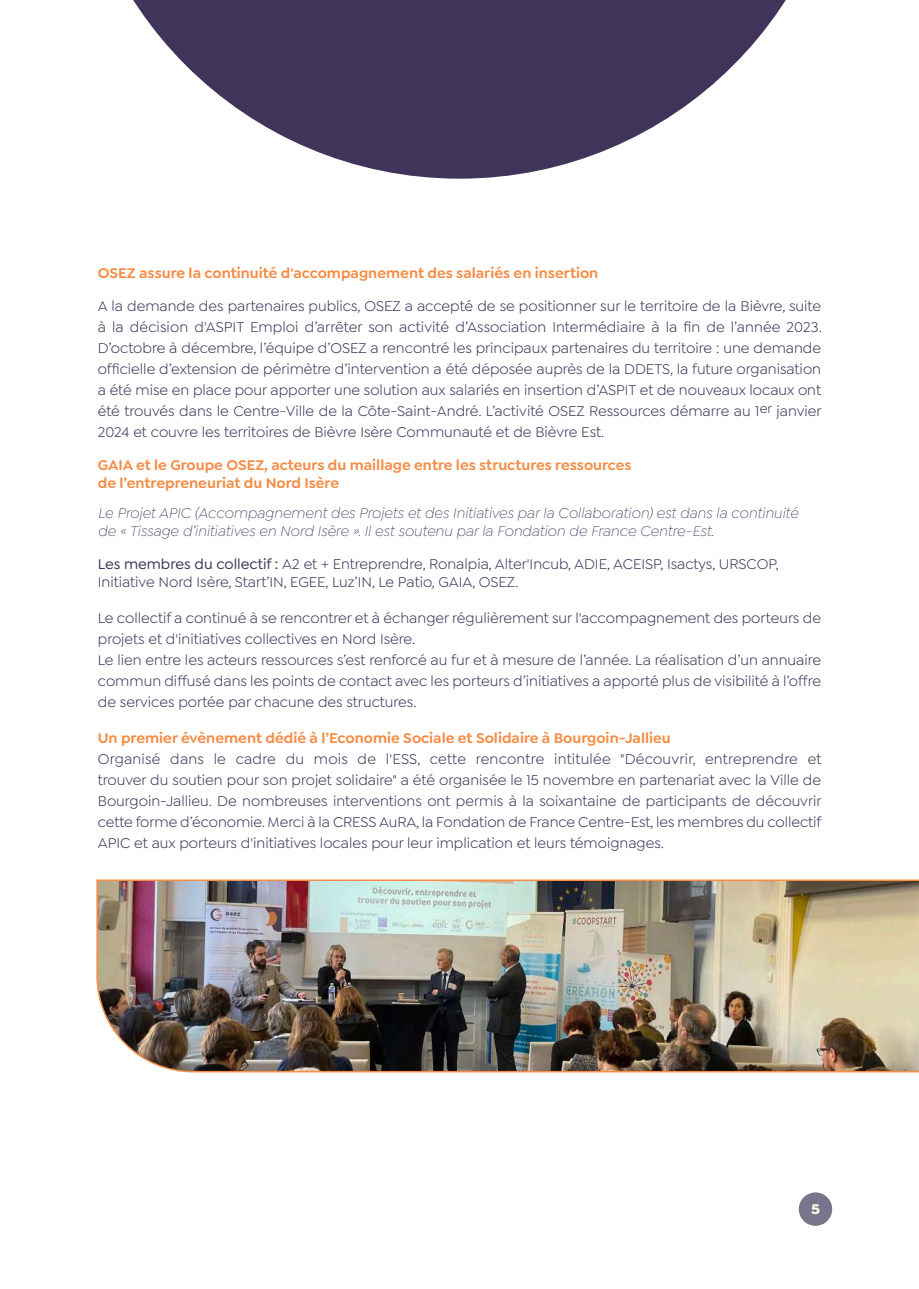
<style>
.page{position:relative;width:919px;height:1289px;background:#fff}
.page>*{position:absolute;margin:0;border:0;box-sizing:border-box;transform-origin:0 0}
.t1{font:15px/21px "Goldplay";color:#40345b;text-align:justify}
.t2{font:600 15px/18px "Goldplay";color:#f68c45}
.t3{font:italic 300 15px/18px "Goldplay";color:#40345b}
.t4{font:700 15px "Goldplay";color:#fefae4}
.s1{font-weight:500}
</style>
<div class="page">
<div style="left:798px;top:1192px;width:34px;height:33px;background:#78748b;border-radius:50%"></div>
<svg style="left:133px;top:0;width:653px;height:179px;fill:#40345b"></svg>
<img style="left:96px;top:879px;width:822px;height:194px">
<p class="t2" style="left:98px;top:264px;width:502px">OSEZ assure la continuité d'accompagnement des salariés en insertion</p>
<p class="t1" style="left:98px;top:295px;width:725px">A la demande des partenaires publics, OSEZ a accepté de se positionner sur le territoire de la Bièvre, suite à la décision d'ASPIT Emploi d’arrêter son activité d’Association Intermédiaire à la fin de l’année 2023.<br>D’octobre à décembre, l’équipe d’OSEZ a rencontré les principaux partenaires du territoire : une demande officielle d’extension de périmètre d’intervention a été déposée auprès de la DDETS, la future organisation a été mise en place pour apporter une solution aux salariés en insertion d’ASPIT et de nouveaux locaux ont été trouvés dans le Centre-Ville de la Côte-Saint-André. L’activité OSEZ Ressources démarre au 1<sup>er</sup> janvier 2024 et couvre les territoires de Bièvre Isère Communauté et de Bièvre Est.</p>
<p class="t2" style="left:98px;top:456px;width:535px">GAIA et le Groupe OSEZ, acteurs du maillage entre les structures ressources de l’entrepreneuriat du Nord Isère</p>
<p class="t3" style="left:98px;top:504px;width:702px">Le Projet APIC (Accompagnement des Projets et des Initiatives par la Collaboration) est dans la continuité de « Tissage d’initiatives en Nord Isère ». Il est soutenu par la Fondation de France Centre-Est.</p>
<p class="t1" style="left:98px;top:555px;width:682px;line-height:18px"><span class="s1">Les membres du collectif :</span> A2 et + Entreprendre, Ronalpia, Alter'Incub, ADIE, ACEISP, Isactys, URSCOP,<br>Initiative Nord Isère, Start’IN, EGEE, Luz’IN, Le Patio, GAIA, OSEZ.</p>
<p class="t1" style="left:98px;top:607px;width:724px;text-align:left">Le collectif a continué à se rencontrer et à échanger régulièrement sur l'accompagnement des porteurs de projets et d'initiatives collectives en Nord Isère.<br>Le lien entre les acteurs ressources s’est renforcé au fur et à mesure de l’année. La réalisation d’un annuaire commun diffusé dans les points de contact avec les porteurs d’initiatives a apporté plus de visibilité à l’offre de services portée par chacune des structures.</p>
<p class="t2" style="left:98px;top:729px;width:574px">Un premier évènement dédié à l’Economie Sociale et Solidaire à Bourgoin-Jallieu</p>
<p class="t1" style="left:98px;top:748px;width:725px">Organisé dans le cadre du mois de l'ESS, cette rencontre intitulée "Découvrir, entreprendre et trouver du soutien pour son projet solidaire" a été organisée le 15 novembre en partenariat avec la Ville de Bourgoin-Jallieu. De nombreuses interventions ont permis à la soixantaine de participants de découvrir cette forme d’économie. Merci à la CRESS AuRA, la Fondation de France Centre-Est, les membres du collectif APIC et aux porteurs d'initiatives locales pour leur implication et leurs témoignages.</p>
<p class="t4" style="left:811px;top:1199px;width:10px">5</p>
</div>
